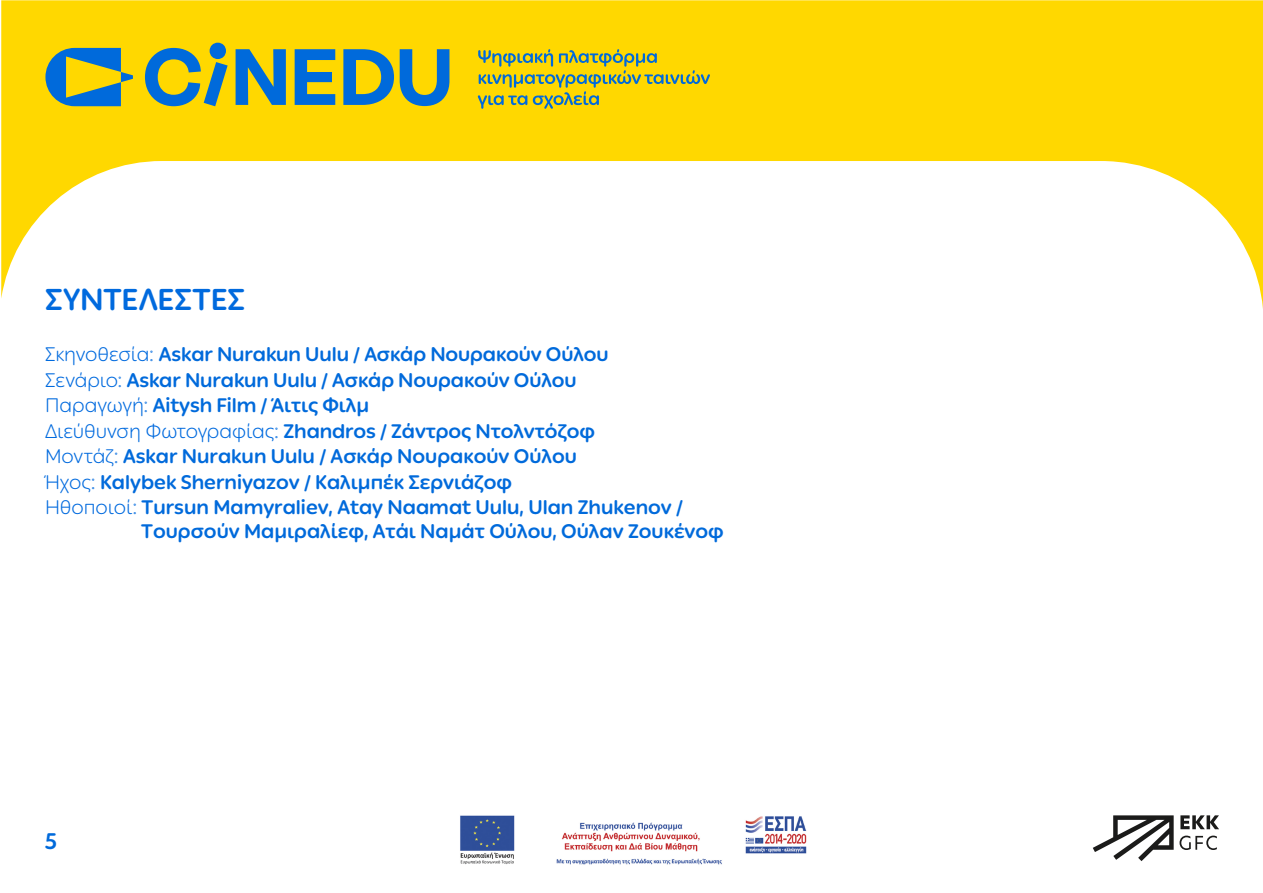
<style>
.page{position:relative;width:1263px;height:893px;background:#fff}
.page>*{position:absolute;margin:0;border:0;box-sizing:border-box;transform-origin:0 0}
.t1{font:700 30px "Ping Round LCG";color:#006ade}
.t2{font:700 22.5px "Ping Round LCG";color:#006adb}
.t3{font:700 19.5px/25.5px "Ping Round LCG";color:#006adb}
.s1{font-weight:300;color:#006ade}
</style>
<div class="page">
<svg style="left:1093px;top:815px;width:126px;height:46px"></svg>
<svg style="left:1px;top:0;width:1262px;height:309px"></svg>
<svg style="left:45px;top:48px;width:88px;height:58px;background:#789d73"></svg>
<svg style="left:145px;top:43px;width:83px;height:63px;background:#8da661"></svg>
<svg style="left:236px;top:49px;width:50px;height:56px;background:#538e93"></svg>
<svg style="left:295px;top:49px;width:40px;height:56px;background:#508c95"></svg>
<svg style="left:343px;top:49px;width:51px;height:56px;background:#639485"></svg>
<svg style="left:400px;top:49px;width:49px;height:57px;background:#759c76"></svg>
<svg style="left:478px;top:49px;width:232px;height:60px;background:#cfc328"></svg>
<img style="left:460px;top:815px;width:347px;height:50px">
<h1 class="t1" style="left:45px;top:276px;width:201px">ΣΥΝΤΕΛΕΣΤΕΣ</h1>
<p class="t3" style="left:45px;top:341px;width:639px"><span class="s1">Σκηνοθεσία:</span> Askar Nurakun Uulu / Ασκάρ Νουρακούν Ούλου <span class="s1">Σενάριο:</span> Askar Nurakun Uulu / Ασκάρ Νουρακούν Ούλου <span class="s1">Παραγωγή:</span> Aitysh Film / Άιτις Φιλμ<br><span class="s1">Διεύθυνση Φωτογραφίας:</span> Zhandros / Ζάντρος Ντολντόζοφ<br><span class="s1">Μοντάζ:</span> Askar Nurakun Uulu / Ασκάρ Νουρακούν Ούλου<br><span class="s1">Ήχος:</span> Kalybek Sherniyazov / Καλιμπέκ Σερνιάζοφ<br><span class="s1">Ηθοποιοί:</span> Τursun Mamyraliev, Atay Naamat Uulu, Ulan Zhukenov /</p>
<p class="t3" style="left:141px;top:517px;width:584px">Τουρσούν Μαμιραλίεφ, Ατάι Ναμάτ Ούλου, Ούλαν Ζουκένοφ</p>
<p class="t2" style="left:45px;top:824px;width:14px">5</p>
</div>
